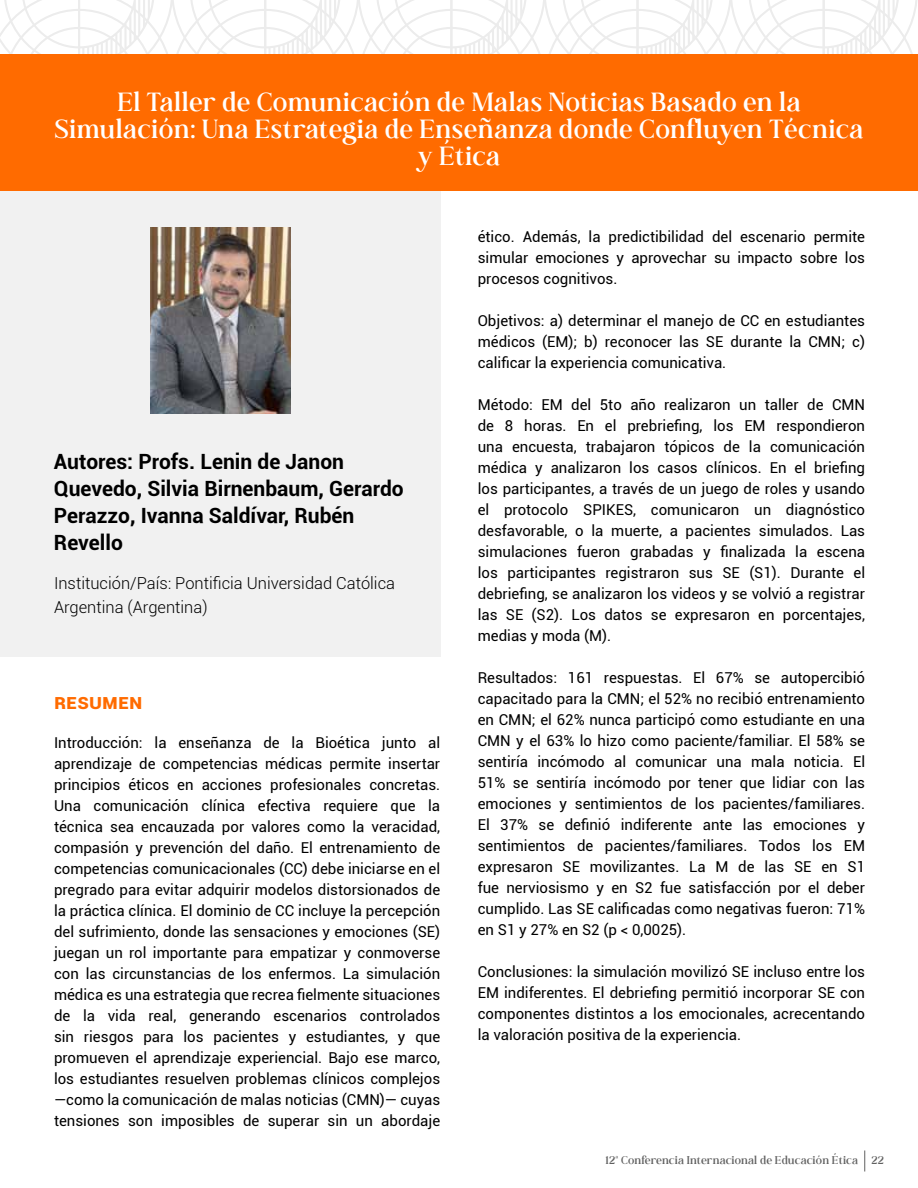
<style>
.page{position:relative;width:918px;height:1188px;background:#fff}
.page>*{position:absolute;margin:0;border:0;box-sizing:border-box;transform-origin:0 0}
.t1{font:21px/27px "Andine";letter-spacing:.025em;color:#fff;text-align:center}
.t2{font:700 21px/27px "Roboto";color:#000}
.t3{font:700 21px "Roboto";color:#ff6b00}
.t4{font:300 16.5px/24px "Roboto";color:#000}
.t5{font:15px/21px "Roboto";color:#000;text-align:justify}
.t6{font:9px "Andine";letter-spacing:.02em;color:#606060}
</style>
<div class="page">
<svg style="left:0;top:0;width:917px;height:54px"></svg>
<svg style="left:864px;top:1150px;width:1px;height:22px"></svg>
<div style="left:0;top:190px;width:440px;height:467px;background:#f1f1f1"></div>
<div style="left:0;top:54px;width:918px;height:137px;background:#ff6b00"></div>
<img style="left:150px;top:227px;width:141px;height:186px">
<h1 class="t1" style="left:55px;top:87px;width:810px">El Taller de Comunicación de Malas Noticias Basado en la<br>Simulación: Una Estrategia de Enseñanza donde Confluyen Técnica y Ética</h1>
<h1 class="t2" style="left:54px;top:447px;width:351px">Autores: Profs. Lenin de Janon<br>Quevedo, Silvia Birnenbaum, Gerardo<br>Perazzo, Ivanna Saldívar, Rubén<br>Revello</h1>
<p class="t4" style="left:54px;top:570px;width:343px">Institución/País: Pontificia Universidad Católica<br>Argentina (Argentina)</p>
<h1 class="t3" style="left:54px;top:686px;width:90px">resumen</h1>
<p class="t5" style="left:54px;top:731px;width:388px">Introducción: la enseñanza de la Bioética junto al aprendizaje de competencias médicas permite insertar principios éticos en acciones profesionales concretas.<br>Una comunicación clínica efectiva requiere que la técnica sea encauzada por valores como la veracidad, compasión y prevención del daño. El entrenamiento de competencias comunicacionales (CC) debe iniciarse en el pregrado para evitar adquirir modelos distorsionados de la práctica clínica. El dominio de CC incluye la percepción del sufrimiento, donde las sensaciones y emociones (SE) juegan un rol importante para empatizar y conmoverse con las circunstancias de los enfermos. La simulación médica es una estrategia que recrea fielmente situaciones de la vida real, generando escenarios controlados sin riesgos para los pacientes y estudiantes, y que promueven el aprendizaje experiencial. Bajo ese marco, los estudiantes resuelven problemas clínicos complejos ―como la comunicación de malas noticias (CMN)― cuyas tensiones son imposibles de superar sin un abordaje</p>
<p class="t5" style="left:478px;top:226px;width:389px">ético. Además, la predictibilidad del escenario permite simular emociones y aprovechar su impacto sobre los procesos cognitivos.</p>
<p class="t5" style="left:478px;top:310px;width:389px">Objetivos: a) determinar el manejo de CC en estudiantes médicos (EM); b) reconocer las SE durante la CMN; c) calificar la experiencia comunicativa.</p>
<p class="t5" style="left:478px;top:394px;width:389px">Método: EM del 5to año realizaron un taller de CMN de 8 horas. En el prebriefing, los EM respondieron una encuesta, trabajaron tópicos de la comunicación médica y analizaron los casos clínicos. En el briefing los participantes, a través de un juego de roles y usando el protocolo SPIKES, comunicaron un diagnóstico desfavorable, o la muerte, a pacientes simulados. Las simulaciones fueron grabadas y finalizada la escena los participantes registraron sus SE (S1). Durante el debriefing, se analizaron los videos y se volvió a registrar las SE (S2). Los datos se expresaron en porcentajes, medias y moda (M).</p>
<p class="t5" style="left:478px;top:667px;width:389px">Resultados: 161 respuestas. El 67% se autopercibió capacitado para la CMN; el 52% no recibió entrenamiento en CMN; el 62% nunca participó como estudiante en una CMN y el 63% lo hizo como paciente/familiar. El 58% se sentiría incómodo al comunicar una mala noticia. El 51% se sentiría incómodo por tener que lidiar con las emociones y sentimientos de los pacientes/familiares.<br>El 37% se definió indiferente ante las emociones y sentimientos de pacientes/familiares. Todos los EM expresaron SE movilizantes. La M de las SE en S1 fue nerviosismo y en S2 fue satisfacción por el deber cumplido. Las SE calificadas como negativas fueron: 71% en S1 y 27% en S2 (p &lt; 0,0025).</p>
<p class="t5" style="left:478px;top:961px;width:389px">Conclusiones: la simulación movilizó SE incluso entre los EM indiferentes. El debriefing permitió incorporar SE con componentes distintos a los emocionales, acrecentando la valoración positiva de la experiencia.</p>
<p class="t6" style="left:605px;top:1152px;width:254px">12ª Conferencia Internacional de Educación Ética</p>
<p class="t6" style="left:872px;top:1152px;width:14px">22</p>
</div>
